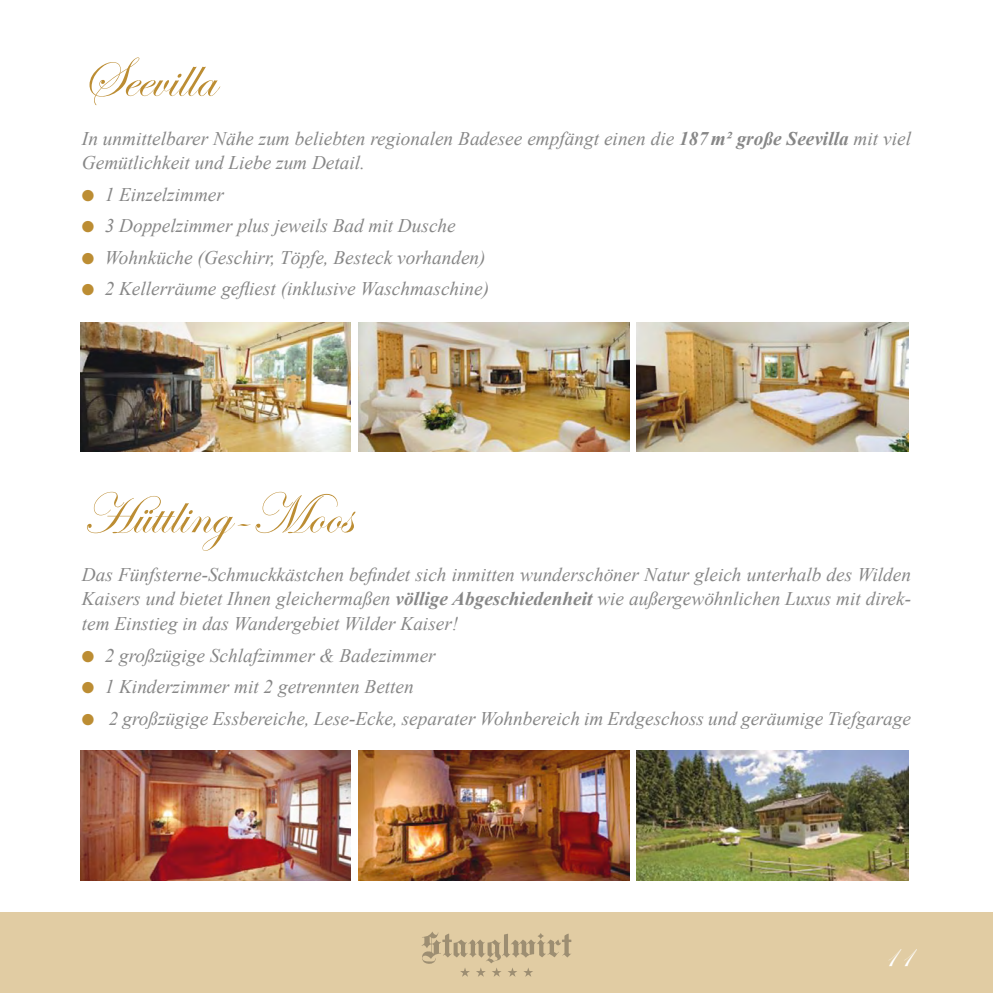
<style>
.page{position:relative;width:993px;height:993px;background:#fff}
.page>*{position:absolute;margin:0;border:0;box-sizing:border-box;transform-origin:0 0}
.t1{font:57.75px "Edwardian Script ITC";color:#bc8d33}
.t2{font:33.25px "Edwardian Script ITC";color:#fff}
.t3{font:italic 19.25px/24.5px "Times New Roman";color:#878787}
.s1{font-weight:700}
.s2{color:#bc8d33}
</style>
<div class="page">
<div style="left:0;top:912px;width:992px;height:80px;background:#e1cca3"></div>
<svg style="left:421px;top:932px;width:150px;height:44px"></svg>
<img style="left:80px;top:322px;width:270px;height:129px">
<img style="left:358px;top:322px;width:271px;height:129px">
<img style="left:636px;top:322px;width:272px;height:129px">
<img style="left:80px;top:750px;width:270px;height:129px">
<img style="left:358px;top:750px;width:271px;height:129px">
<img style="left:636px;top:750px;width:272px;height:129px">
<h1 class="t1" style="left:82px;top:46px;width:135px">Seevilla</h1>
<p class="t3" style="left:82px;top:125px;width:830px">In unmittelbarer Nähe zum beliebten regionalen Badesee empfängt einen die <span class="s1">187 m² große Seevilla</span> mit viel<br>Gemütlichkeit und Liebe zum Detail.</p>
<p class="t3" style="left:82px;top:181px;width:143px"><span class="s2">●</span> 1 Einzelzimmer</p>
<p class="t3" style="left:82px;top:213px;width:375px"><span class="s2">●</span> 3 Doppelzimmer plus jeweils Bad mit Dusche</p>
<p class="t3" style="left:82px;top:244px;width:405px"><span class="s2">●</span> Wohnküche (Geschirr, Töpfe, Besteck vorhanden)</p>
<p class="t3" style="left:82px;top:276px;width:408px"><span class="s2">●</span> 2 Kellerräume gefliest (inklusive Waschmaschine)</p>
<h1 class="t1" style="left:82px;top:482px;width:271px">Hüttling-Moos</h1>
<p class="t3" style="left:82px;top:561px;width:830px;text-align:justify">Das Fünfsterne-Schmuckkästchen befindet sich inmitten wunderschöner Natur gleich unterhalb des Wilden Kaisers und bietet Ihnen gleichermaßen <span class="s1">völlige Abgeschiedenheit</span> wie außergewöhnlichen Luxus mit direk&shy;tem Einstieg in das Wandergebiet Wilder Kaiser!</p>
<p class="t3" style="left:82px;top:642px;width:355px"><span class="s2">●</span> 2 großzügige Schlafzimmer &amp; Badezimmer</p>
<p class="t3" style="left:82px;top:673px;width:333px"><span class="s2">●</span> 1 Kinderzimmer mit 2 getrennten Betten</p>
<p class="t3" style="left:82px;top:705px;width:830px"><span class="s2">●</span> 2 großzügige Essbereiche, Lese-Ecke, separater Wohnbereich im Erdgeschoss und geräumige Tiefgarage</p>
<h2 class="t2" style="left:880px;top:937px;width:33px">11</h2>
</div>
